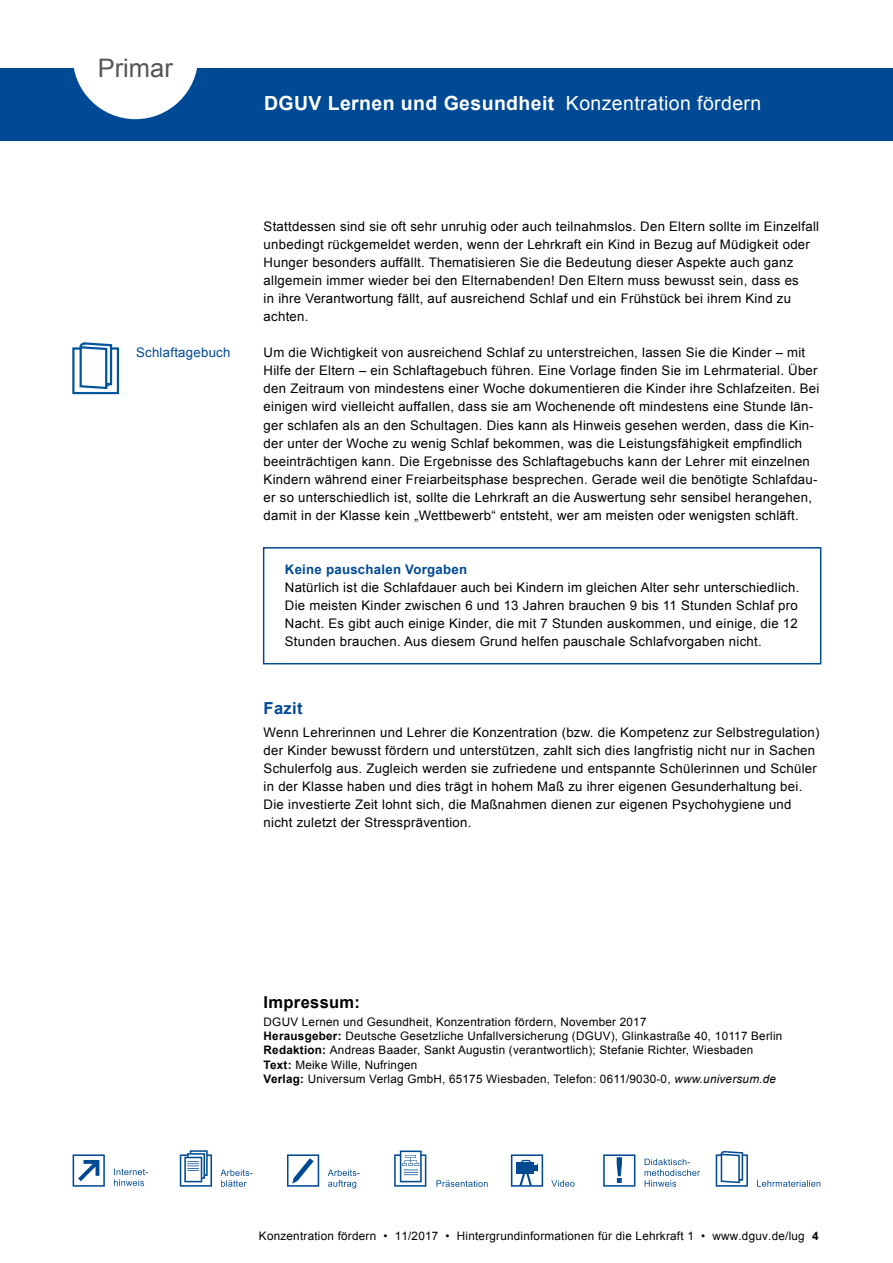
<style>
.page{position:relative;width:893px;height:1263px;background:#fff}
.page>*{position:absolute;margin:0;border:0;box-sizing:border-box;transform-origin:0 0}
.t1{font:25.5px "Arial";color:#555}
.t2{font:700 19.5px "Arial";letter-spacing:.02em;color:#fff}
.t3{font:700 16.5px "Arial";letter-spacing:.02em;color:#000}
.t4{font:700 16.5px "Arial";letter-spacing:.02em;color:#004994}
.t5{font:13.2px/18px "Arial";letter-spacing:.02em;color:#000}
.t6{font:700 13.2px "Arial";letter-spacing:.02em;color:#004994}
.t7{font:13.2px "Arial";letter-spacing:.02em;color:#004994}
.t8{font:11.7px/14.1px "Arial";letter-spacing:.02em;color:#000}
.s1{font-weight:400}
.s2{font-weight:700}
.s3{font-style:italic}
</style>
<div class="page">
<div style="left:0;top:68px;width:893px;height:72px;background:#004994"></div>
<svg style="left:73px;top:68px;width:124px;height:51px"></svg>
<svg style="left:73px;top:1154px;width:32px;height:33px"></svg>
<svg style="left:114px;top:1168px;width:34px;height:18px"></svg>
<svg style="left:180px;top:1150px;width:32px;height:37px"></svg>
<svg style="left:221px;top:1169px;width:32px;height:18px"></svg>
<svg style="left:287px;top:1154px;width:32px;height:33px"></svg>
<svg style="left:328px;top:1169px;width:32px;height:19px"></svg>
<svg style="left:394px;top:1150px;width:32px;height:37px"></svg>
<svg style="left:511px;top:1154px;width:32px;height:33px"></svg>
<svg style="left:551px;top:1180px;width:24px;height:7px"></svg>
<svg style="left:603px;top:1154px;width:32px;height:33px"></svg>
<svg style="left:644px;top:1158px;width:56px;height:29px"></svg>
<svg style="left:716px;top:1151px;width:32px;height:36px"></svg>
<svg style="left:757px;top:1180px;width:63px;height:7px"></svg>
<div style="left:72px;top:347px;width:47px;height:47px;border:2px solid #00559c"></div>
<svg style="left:78px;top:342px;width:36px;height:48px"></svg>
<div style="left:263px;top:547px;width:558px;height:117px;border:2px solid #004994"></div>
<svg style="left:436px;top:1180px;width:52px;height:7px"></svg>
<h1 class="t1" style="left:98px;top:51px;width:77px">Primar</h1>
<h2 class="t2" style="left:264px;top:90px;width:499px">DGUV Lernen und Gesundheit <span class="s1">Konzentration fördern</span></h2>
<p class="t7" style="left:136px;top:344px;width:96px">Schlaftagebuch</p>
<p class="t5" style="left:264px;top:217px;width:557px">Stattdessen sind sie oft sehr unruhig oder auch teilnahmslos. Den Eltern sollte im Einzelfall unbedingt rückgemeldet werden, wenn der Lehrkraft ein Kind in Bezug auf Müdigkeit oder Hunger besonders auffällt. Thematisieren Sie die Bedeutung dieser Aspekte auch ganz allgemein immer wieder bei den Elternabenden! Den Eltern muss bewusst sein, dass es<br>in ihre Verantwortung fällt, auf ausreichend Schlaf und ein Frühstück bei ihrem Kind zu achten.</p>
<p class="t5" style="left:264px;top:344px;width:557px">Um die Wichtigkeit von ausreichend Schlaf zu unterstreichen, lassen Sie die Kinder – mit Hilfe der Eltern – ein Schlaftagebuch führen. Eine Vorlage finden Sie im Lehrmaterial. Über den Zeitraum von mindestens einer Woche dokumentieren die Kinder ihre Schlafzeiten. Bei einigen wird vielleicht auffallen, dass sie am Wochenende oft mindestens eine Stunde län&shy;ger schlafen als an den Schultagen. Dies kann als Hinweis gesehen werden, dass die Kin&shy;der unter der Woche zu wenig Schlaf bekommen, was die Leistungsfähigkeit empfindlich beeinträchtigen kann. Die Ergebnisse des Schlaftagebuchs kann der Lehrer mit einzelnen Kindern während einer Freiarbeitsphase besprechen. Gerade weil die benötigte Schlafdau&shy;er so unterschiedlich ist, sollte die Lehrkraft an die Auswertung sehr sensibel herangehen, damit in der Klasse kein „Wettbewerb“ entsteht, wer am meisten oder wenigsten schläft.</p>
<p class="t6" style="left:285px;top:561px;width:184px">Keine pauschalen Vorgaben</p>
<p class="t5" style="left:285px;top:579px;width:516px;text-align:justify">Natürlich ist die Schlafdauer auch bei Kindern im gleichen Alter sehr unterschiedlich.<br>Die meisten Kinder zwischen 6 und 13 Jahren brauchen 9 bis 11 Stunden Schlaf pro Nacht. Es gibt auch einige Kinder, die mit 7 Stunden auskommen, und einige, die 12<br>Stunden brauchen. Aus diesem Grund helfen pauschale Schlafvorgaben nicht.</p>
<p class="t4" style="left:264px;top:697px;width:40px">Fazit</p>
<p class="t5" style="left:264px;top:723px;width:557px">Wenn Lehrerinnen und Lehrer die Konzentration (bzw. die Kompetenz zur Selbstregulation) der Kinder bewusst fördern und unterstützen, zahlt sich dies langfristig nicht nur in Sachen Schulerfolg aus. Zugleich werden sie zufriedene und entspannte Schülerinnen und Schüler in der Klasse haben und dies trägt in hohem Maß zu ihrer eigenen Gesunderhaltung bei.<br>Die investierte Zeit lohnt sich, die Maßnahmen dienen zur eigenen Psychohygiene und nicht zuletzt der Stressprävention.</p>
<p class="t3" style="left:264px;top:991px;width:98px">Impressum:</p>
<p class="t8" style="left:264px;top:1015px;width:520px">DGUV Lernen und Gesundheit, Konzentration fördern, November 2017<br><span class="s2">Herausgeber:</span> Deutsche Gesetzliche Unfallversicherung (DGUV), Glinkastraße 40, 10117 Berlin <span class="s2">Redaktion:</span> Andreas Baader, Sankt Augustin (verantwortlich); Stefanie Richter, Wiesbaden <span class="s2">Text:</span> Meike Wille, Nufringen<br><span class="s2">Verlag:</span> Universum Verlag GmbH, 65175 Wiesbaden, Telefon: 0611/9030-0, <span class="s3">www.universum.de</span></p>
<p class="t8" style="left:259px;top:1228px;width:561px">Konzentration fördern • 11/2017 • Hintergrundinformationen für die Lehrkraft 1 • www.dguv.de/lug <span class="s2">4</span></p>
</div>
